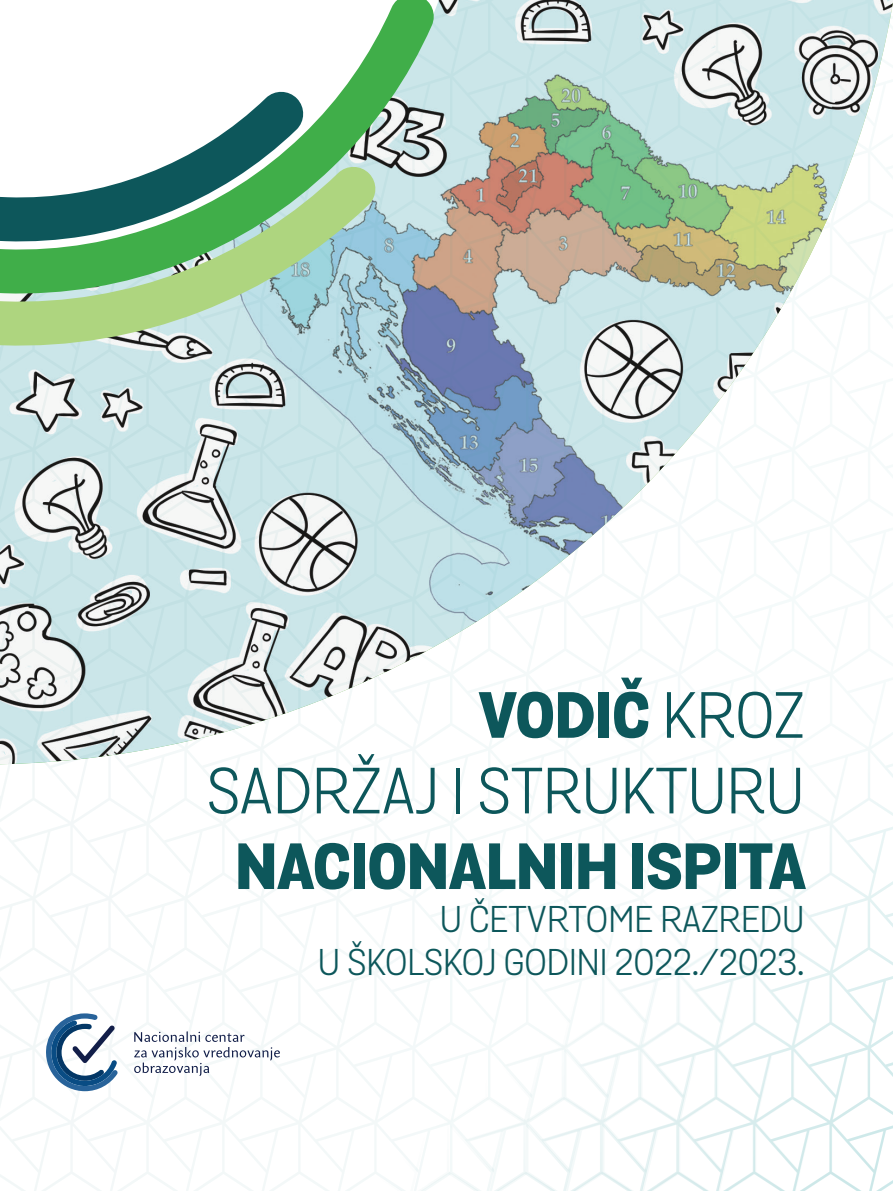
<style>
.page{position:relative;width:893px;height:1191px;background:#fff}
.page>*{position:absolute;margin:0;border:0;box-sizing:border-box;transform-origin:0 0}
.t1{font:63px/75.6px "Grota Sans Alt";color:#0d575b;text-align:right}
.t2{font:800 63px "Grota Sans Alt";color:#0d575b}
.t3{font:36px/43.2px "Grota Sans Alt";color:#0d575b;text-align:right}
.s1{font-weight:800}
</style>
<div class="page">
<svg style="left:45px;top:1013px;width:73px;height:78px"></svg>
<svg style="left:134px;top:1031px;width:146px;height:45px"></svg>
<img style="left:0;top:0;width:893px;height:764px">
<svg style="left:437px;top:0;width:24px;height:288px;background:#c2c9c5"></svg>
<svg style="left:0;top:295px;width:378px;height:52px;background:#b3d4b4"></svg>
<svg style="left:0;top:0;width:437px;height:295px"></svg>
<svg style="left:0;top:0;width:305px;height:242px"></svg>
<h1 class="t1" style="left:207px;top:679px;width:599px"><span class="s1">VODIČ</span> KROZ<br>SADRŽAJ I STRUKTURU</h1>
<h1 class="t2" style="left:235px;top:827px;width:572px">NACIONALNIH ISPITA</h1>
<p class="t3" style="left:318px;top:898px;width:488px">U ČETVRTOME RAZREDU<br>U ŠKOLSKOJ GODINI 2022./2023.</p>
</div>
